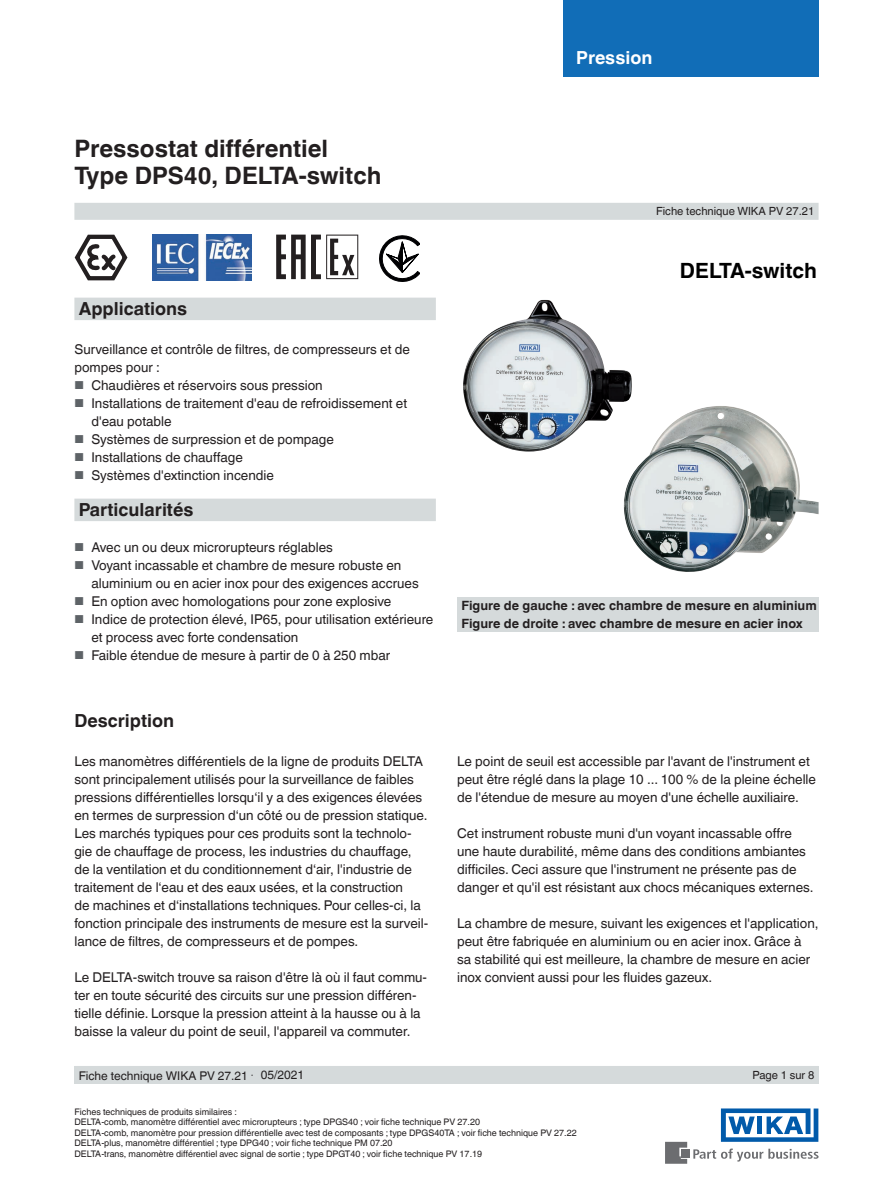
<style>
.page{position:relative;width:893px;height:1188px;background:#fff}
.page>*{position:absolute;margin:0;border:0;box-sizing:border-box;transform-origin:0 0}
.t1{font:700 24px/27px "Helvetica World";color:#231f20}
.t2{font:700 21px "Helvetica World";color:#000}
.t3{font:700 18px "Helvetica World";color:#231f20}
.t4{font:700 18px "Helvetica World";color:#fff}
.t5{font:13.5px/18px "Helvetica World";color:#231f20}
.t6{font:700 12.75px/18px "Helvetica World";color:#231f20}
.t7{font:12px "Helvetica World";color:#231f20}
.t8{font:11.25px "Helvetica World";color:#231f20}
.t9{font:9px/10.5px "Helvetica World";color:#231f20}
.s1{font-size:11.55px;color:#5e6367}
.s2{font-family:"Times New Roman";font-size:11.25px}
</style>
<div class="page">
<svg style="left:693px;top:1149px;width:126px;height:13px"></svg>
<div style="left:682px;top:1150px;width:8px;height:8px;background:#6c6d70"></div>
<svg style="left:665px;top:1142px;width:22px;height:22px"></svg>
<svg style="left:721px;top:1108px;width:97px;height:34px"></svg>
<div style="left:563px;top:0;width:256px;height:76px;background:#116db7"></div>
<div style="left:74px;top:203px;width:745px;height:17px;background:#d5dadb"></div>
<div style="left:74px;top:1066px;width:745px;height:18px;background:#d5dadb"></div>
<div style="left:457px;top:597px;width:362px;height:34px;background:#d5dadb"></div>
<div style="left:74px;top:298px;width:362px;height:22px;background:#d5dadb"></div>
<div style="left:74px;top:499px;width:362px;height:22px;background:#d5dadb"></div>
<svg style="left:74px;top:234px;width:54px;height:47px"></svg>
<img style="left:152px;top:234px;width:100px;height:46px">
<svg style="left:276px;top:235px;width:82px;height:44px"></svg>
<img style="left:463px;top:300px;width:169px;height:152px">
<img style="left:624px;top:406px;width:195px;height:166px">
<svg style="left:379px;top:236px;width:41px;height:45px"></svg>
<h3 class="t4" style="left:576px;top:47px;width:78px">Pression</h3>
<h1 class="t1" style="left:74px;top:135px;width:308px">Pressostat différentiel<br>Type DPS40, DELTA-switch</h1>
<h3 class="t3" style="left:79px;top:298px;width:110px">Applications</h3>
<p class="t5" style="left:74px;top:340px;width:337px">Surveillance et contrôle de filtres, de compresseurs et de pompes pour :</p>
<p class="t5" style="left:74px;top:376px;width:250px"><span class="s1">■</span> Chaudières et réservoirs sous pression</p>
<p class="t5" style="left:91px;top:394px;width:317px;text-indent:-17px"><span class="s1">■</span> Installations de traitement d'eau de refroidissement et d'eau potable</p>
<p class="t5" style="left:74px;top:430px;width:261px"><span class="s1">■</span> Systèmes de surpression et de pompage</p>
<p class="t5" style="left:74px;top:448px;width:170px"><span class="s1">■</span> Installations de chauffage</p>
<p class="t5" style="left:74px;top:466px;width:201px"><span class="s1">■</span> Systèmes d'extinction incendie</p>
<h3 class="t3" style="left:79px;top:499px;width:116px">Particularités</h3>
<p class="t5" style="left:74px;top:538px;width:260px"><span class="s1">■</span> Avec un ou deux microrupteurs réglables</p>
<p class="t5" style="left:91px;top:556px;width:329px;text-indent:-17px"><span class="s1">■</span> Voyant incassable et chambre de mesure robuste en aluminium ou en acier inox pour des exigences accrues</p>
<p class="t5" style="left:74px;top:592px;width:319px"><span class="s1">■</span> En option avec homologations pour zone explosive</p>
<p class="t5" style="left:91px;top:610px;width:343px;text-indent:-17px"><span class="s1">■</span> Indice de protection élevé, IP65, pour utilisation extérieure et process avec forte condensation</p>
<p class="t5" style="left:74px;top:646px;width:317px"><span class="s1">■</span> Faible étendue de mesure à partir de 0 à 250 mbar</p>
<h3 class="t3" style="left:74px;top:711px;width:101px">Description</h3>
<p class="t5" style="left:74px;top:753px;width:355px">Les manomètres différentiels de la ligne de produits DELTA sont principalement utilisés pour la surveillance de faibles pressions différentielles lorsqu‘il y a des exigences élevées en termes de surpression d‘un côté ou de pression statique.<br>Les marchés typiques pour ces produits sont la technolo&shy;gie de chauffage de process, les industries du chauffage, de la ventilation et du conditionnement d‘air, l'industrie de traitement de l‘eau et des eaux usées, et la construction<br>de machines et d‘installations techniques. Pour celles-ci, la fonction principale des instruments de mesure est la surveil&shy;lance de filtres, de compresseurs et de pompes.</p>
<p class="t5" style="left:74px;top:969px;width:354px">Le DELTA-switch trouve sa raison d'être là où il faut commu&shy;ter en toute sécurité des circuits sur une pression différen&shy;tielle définie. Lorsque la pression atteint à la hausse ou à la baisse la valeur du point de seuil, l'appareil va commuter.</p>
<p class="t7" style="left:79px;top:1069px;width:227px">Fiche technique WIKA PV 27.21 <span class="s2">∙</span> 05/2021</p>
<p class="t8" style="left:656px;top:205px;width:160px">Fiche technique WIKA PV 27.21</p>
<h2 class="t2" style="left:680px;top:259px;width:139px">DELTA-switch</h2>
<p class="t6" style="left:461px;top:596px;width:357px">Figure de gauche : avec chambre de mesure en aluminium<br>Figure de droite : avec chambre de mesure en acier inox</p>
<p class="t5" style="left:457px;top:752px;width:360px">Le point de seuil est accessible par l'avant de l'instrument et peut être réglé dans la plage 10 ... 100 % de la pleine échelle de l'étendue de mesure au moyen d'une échelle auxiliaire.</p>
<p class="t5" style="left:457px;top:824px;width:358px">Cet instrument robuste muni d'un voyant incassable offre une haute durabilité, même dans des conditions ambiantes difficiles. Ceci assure que l'instrument ne présente pas de danger et qu'il est résistant aux chocs mécaniques externes.</p>
<p class="t5" style="left:457px;top:914px;width:363px">La chambre de mesure, suivant les exigences et l'application, peut être fabriquée en aluminium ou en acier inox. Grâce à sa stabilité qui est meilleure, la chambre de mesure en acier inox convient aussi pour les fluides gazeux.</p>
<p class="t8" style="left:753px;top:1068px;width:63px">Page 1 sur 8</p>
<p class="t9" style="left:74px;top:1107px;width:504px">Fiches techniques de produits similaires :<br>DELTA-comb, manomètre différentiel avec microrupteurs ; type DPGS40 ; voir fiche technique PV 27.20<br>DELTA-comb, manomètre pour pression différentielle avec test de composants ; type DPGS40TA ; voir fiche technique PV 27.22<br>DELTA-plus, manomètre différentiel ; type DPG40 ; voir fiche technique PM 07.20<br>DELTA-trans, manomètre différentiel avec signal de sortie ; type DPGT40 ; voir fiche technique PV 17.19</p>
</div>
